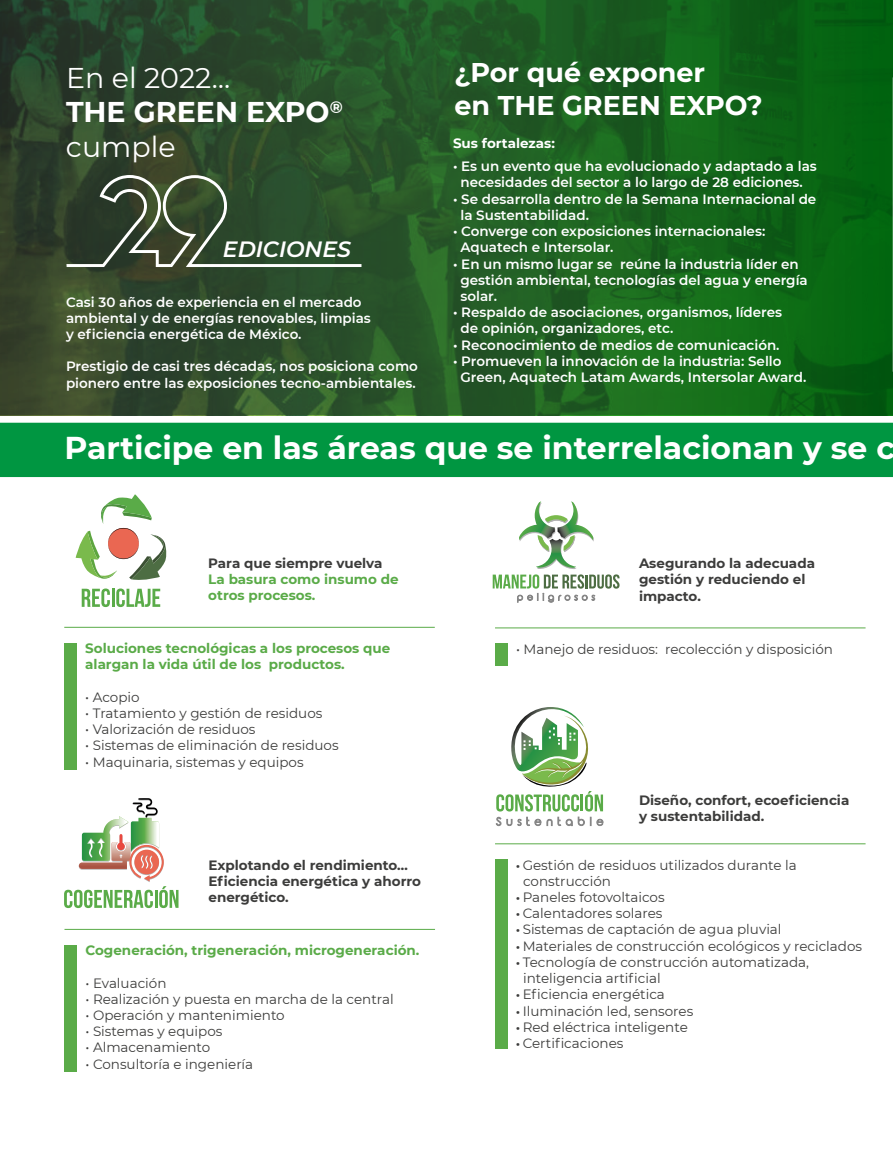
<style>
.page{position:relative;width:893px;height:1149px;background:#fff}
.page>*{position:absolute;margin:0;border:0;box-sizing:border-box;transform-origin:0 0}
.t1{font:700 31.5px "Montserrat";color:#fff}
.t2{font:28.5px/34.2px "Montserrat";color:#fff}
.t3{font:700 27px/32.4px "Montserrat";color:#fff}
.t4{font:italic 600 22.05px "Montserrat";color:#fff}
.t5{font:600 13.5px/16.2px "Montserrat";color:#fff}
.t6{font:13.5px/16.2px "Montserrat";color:#3c3c3b}
.t7{font:700 13.5px/16.2px "Montserrat";color:#3c3c3b}
.t8{font:700 13.5px/16.2px "Montserrat";color:#5aab48}
.t9{font:700 13.5px "Montserrat";color:#fff}
.s1{font-weight:700}
.s2{font-family:"Myriad Pro"}
</style>
<div class="page">
<svg style="left:1px;top:0;width:892px;height:415px;background:#205823"></svg>
<svg style="left:0;top:0;width:1px;height:348px"></svg>
<svg style="left:82px;top:588px;width:78px;height:19px"></svg>
<svg style="left:76px;top:494px;width:91px;height:86px"></svg>
<svg style="left:493px;top:501px;width:126px;height:101px"></svg>
<svg style="left:496px;top:707px;width:107px;height:120px"></svg>
<hr style="left:495px;top:843px;width:371px;height:1px;background:#5aab48">
<div style="left:495px;top:859px;width:12px;height:189px;background:#5aab48"></div>
<hr style="left:64px;top:626px;width:371px;height:1px;background:#5aab48">
<div style="left:64px;top:643px;width:12px;height:126px;background:#5aab48"></div>
<svg style="left:64px;top:798px;width:114px;height:109px"></svg>
<hr style="left:64px;top:928px;width:371px;height:1px;background:#5aab48">
<div style="left:64px;top:944px;width:12px;height:126px;background:#5aab48"></div>
<hr style="left:495px;top:627px;width:370px;height:1px;background:#5aab48">
<div style="left:495px;top:643px;width:12px;height:23px;background:#5aab48"></div>
<div style="left:0;top:194px;width:8px;height:284px;background:#364029"></div>
<div style="left:0;top:422px;width:893px;height:55px;background:#009641"></div>
<svg style="left:66px;top:175px;width:295px;height:92px;background:#3f563c"></svg>
<hr style="left:892px;top:77px;width:1px;height:294px;background:#fff">
<h2 class="t2" style="left:66px;top:60px;width:278px">En el 2022…<br><span class="s1">THE GREEN EXPO</span><sup>® </sup>cumple</h2>
<h3 class="t4" style="left:223px;top:234px;width:130px">EDICIONES</h3>
<p class="t5" style="left:66px;top:293px;width:306px">Casi 30 años de experiencia en el mercado ambiental y de energías renovables, limpias y eficiencia energética de México.</p>
<p class="t5" style="left:66px;top:358px;width:353px">Prestigio de casi tres décadas, nos posiciona como pionero entre las exposiciones tecno-ambientales.</p>
<h3 class="t3" style="left:454px;top:55px;width:310px">¿Por qué exponer<br>en THE GREEN EXPO?</h3>
<p class="t9" style="left:453px;top:133px;width:103px">Sus fortalezas:</p>
<p class="t5" style="left:453px;top:158px;width:365px;text-align:center">• Es un evento que ha evolucionado y adaptado a las necesidades del sector a lo largo de 28 ediciones.</p>
<p class="t5" style="left:460px;top:190px;width:357px;text-indent:-7px">• Se desarrolla dentro de la Semana Internacional de la Sustentabilidad.</p>
<p class="t5" style="left:460px;top:222px;width:306px;text-indent:-7px">• Converge con exposiciones internacionales:<br>Aquatech e Intersolar.</p>
<p class="t5" style="left:460px;top:255px;width:349px;text-indent:-7px">• En un mismo lugar se reúne la industria líder en gestión ambiental, tecnologías del agua y energía solar.</p>
<p class="t5" style="left:460px;top:303px;width:323px;text-indent:-7px">• Respaldo de asociaciones, organismos, líderes de opinión, organizadores, etc.</p>
<p class="t5" style="left:453px;top:336px;width:328px">• Reconocimiento de medios de comunicación.</p>
<p class="t5" style="left:460px;top:352px;width:347px;text-indent:-7px">• Promueven la innovación de la industria: Sello<br>Green, Aquatech Latam Awards, Intersolar Award.</p>
<h1 class="t1" style="left:64px;top:425px;width:832px">Participe en las áreas que se interrelacionan y se c</h1>
<p class="t7" style="left:208px;top:553px;width:176px">Para que siempre vuelva</p>
<p class="t8" style="left:208px;top:570px;width:192px">La basura como insumo de otros procesos.</p>
<p class="t8" style="left:85px;top:639px;width:307px">Soluciones tecnológicas a los procesos que alargan la vida útil de los productos.</p>
<p class="t6" style="left:85px;top:688px;width:56px">• Acopio</p>
<p class="t6" style="left:85px;top:704px;width:239px">• Tratamiento y gestión de residuos</p>
<p class="t6" style="left:85px;top:720px;width:172px">• Valorización de residuos</p>
<p class="t6" style="left:85px;top:736px;width:255px">• Sistemas de eliminación de residuos</p>
<p class="t6" style="left:85px;top:753px;width:220px">• Maquinaria, sistemas y equipos</p>
<p class="t7" style="left:208px;top:855px;width:214px">Explotando el rendimiento…<br>Eficiencia energética y ahorro energético.</p>
<p class="t8" style="left:86px;top:941px;width:335px">Cogeneración, trigeneración, microgeneración.</p>
<p class="t6" style="left:86px;top:973px;width:83px">• Evaluación</p>
<p class="t6" style="left:86px;top:990px;width:310px">• Realización y puesta en marcha de la central</p>
<p class="t6" style="left:86px;top:1006px;width:201px">• Operación y mantenimiento</p>
<p class="t6" style="left:86px;top:1022px;width:138px">• Sistemas y equipos</p>
<p class="t6" style="left:86px;top:1038px;width:126px">• Almacenamiento</p>
<p class="t6" style="left:86px;top:1054px;width:169px">• Consultoría e ingeniería</p>
<p class="t7" style="left:639px;top:554px;width:177px">Asegurando la adecuada gestión y reduciendo el impacto.</p>
<p class="t6" style="left:516px;top:640px;width:319px">• Manejo de residuos: recolección y disposición</p>
<p class="t7" style="left:639px;top:791px;width:212px">Diseño, confort, ecoeficiencia y sustentabilidad.</p>
<p class="t6" style="left:523px;top:856px;width:275px;text-indent:-7px"><span class="s2">•</span> Gestión de residuos utilizados durante la construcción</p>
<p class="t6" style="left:516px;top:888px;width:150px"><span class="s2">•</span> Paneles fotovoltaicos</p>
<p class="t6" style="left:516px;top:904px;width:148px"><span class="s2">•</span> Calentadores solares</p>
<p class="t6" style="left:516px;top:920px;width:267px"><span class="s2">•</span> Sistemas de captación de agua pluvial</p>
<p class="t6" style="left:516px;top:937px;width:348px"><span class="s2">•</span> Materiales de construcción ecológicos y reciclados</p>
<p class="t6" style="left:523px;top:953px;width:287px;text-indent:-7px"><span class="s2">•</span> Tecnología de construcción automatizada, inteligencia artificial</p>
<p class="t6" style="left:516px;top:985px;width:150px"><span class="s2">•</span> Eficiencia energética</p>
<p class="t6" style="left:516px;top:1001px;width:179px"><span class="s2">•</span> Iluminación led, sensores</p>
<p class="t6" style="left:516px;top:1018px;width:173px"><span class="s2">•</span> Red eléctrica inteligente</p>
<p class="t6" style="left:516px;top:1034px;width:109px"><span class="s2">•</span> Certificaciones</p>
</div>
